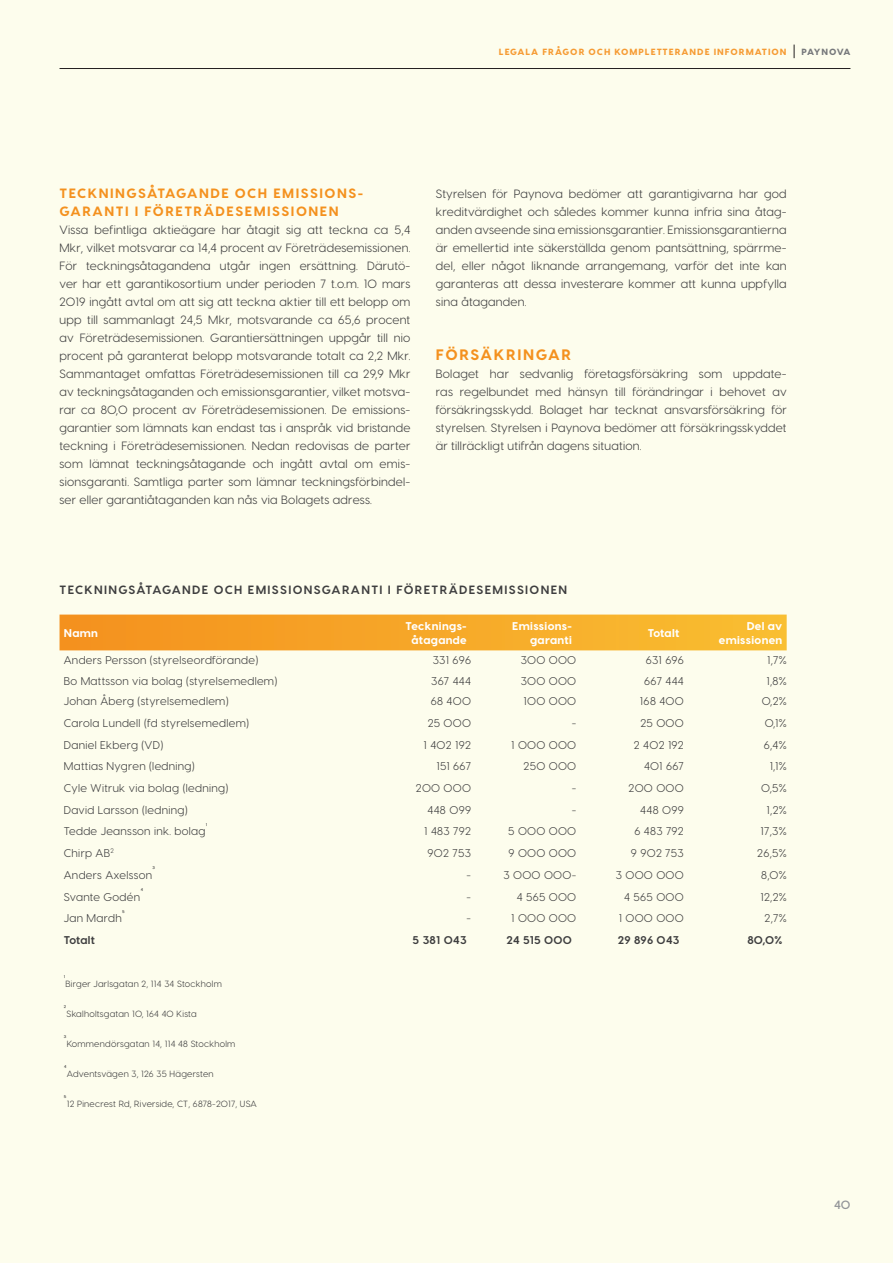
<style>
.page{position:relative;width:893px;height:1263px;background:#fdfded}
.page>*{position:absolute;margin:0;border:0;box-sizing:border-box;transform-origin:0 0}
.t1{font:800 15.15px "Visby CF";letter-spacing:.11em;color:#f4911e}
.t2{font:800 13.5px/18px "Visby CF";letter-spacing:.11em;color:#f4911e}
.t3{font:12px/18px "Visby CF";letter-spacing:.02em;color:#3e3e3f;text-align:justify}
.t4{font:700 12px "Visby CF";letter-spacing:.11em;color:#3e3e3f}
.t5{font:600 12px "Visby CF";color:#939598}
.t6{font:11.25px "Visby CF";letter-spacing:.03em;color:#3e3e3f}
.t7{font:800 11.25px/13.5px "Visby CF";letter-spacing:.03em;color:#fff;text-align:right}
.t8{font:700 11.25px "Visby CF";letter-spacing:.03em;color:#3e3e3f}
.t9{font:9px "Visby CF";letter-spacing:.03em;color:#3e3e3f}
.t10{font:800 9px "Visby CF";letter-spacing:.11em;color:#f69b33}
.t11{font:800 9px "Visby CF";letter-spacing:.02em;color:#76787b}
</style>
<div class="page">
<svg style="left:60px;top:615px;width:727px;height:35px;background:#f6a728"></svg>
<hr style="left:60px;top:68px;width:790px;height:1px;background:#231f20">
<svg style="left:794px;top:45px;width:1px;height:13px"></svg>
<p class="t10" style="left:499px;top:46px;width:289px">LEGALA FRÅGOR OCH KOMPLETTERANDE INFORMATION</p>
<p class="t11" style="left:802px;top:46px;width:50px">PAYNOVA</p>
<p class="t2" style="left:60px;top:184px;width:304px">TECKNINGSÅTAGANDE OCH EMISSIONS-<br>GARANTI I FÖRETRÄDESEMISSIONEN</p>
<p class="t3" style="left:60px;top:221px;width:353px">Vissa befintliga aktieägare har åtagit sig att teckna ca 5,4<br>Mkr, vilket motsvarar ca 14,4 procent av Företrädesemissionen.<br>För teckningsåtagandena utgår ingen ersättning. Därutö&shy;ver har ett garantikosortium under perioden 7 t.o.m. 10 mars 2019 ingått avtal om att sig att teckna aktier till ett belopp om upp till sammanlagt 24,5 Mkr, motsvarande ca 65,6 procent av Företrädesemissionen. Garantiersättningen uppgår till nio procent på garanterat belopp motsvarande totalt ca 2,2 Mkr.<br>Sammantaget omfattas Företrädesemissionen till ca 29,9 Mkr av teckningsåtaganden och emissionsgarantier, vilket motsva&shy;rar ca 80,0 procent av Företrädesemissionen. De emissions&shy;garantier som lämnats kan endast tas i anspråk vid bristande teckning i Företrädesemissionen. Nedan redovisas de parter som lämnat teckningsåtagande och ingått avtal om emis&shy;sionsgaranti. Samtliga parter som lämnar teckningsförbindel&shy;ser eller garantiåtaganden kan nås via Bolagets adress.</p>
<p class="t3" style="left:436px;top:185px;width:352px">Styrelsen för Paynova bedömer att garantigivarna har god kreditvärdighet och således kommer kunna infria sina åtag&shy;anden avseende sina emissionsgarantier. Emissionsgarantierna är emellertid inte säkerställda genom pantsättning, spärrme&shy;del, eller något liknande arrangemang, varför det inte kan garanteras att dessa investerare kommer att kunna uppfylla sina åtaganden.</p>
<p class="t1" style="left:436px;top:345px;width:137px">FÖRSÄKRINGAR</p>
<p class="t3" style="left:436px;top:365px;width:353px">Bolaget har sedvanlig företagsförsäkring som uppdate&shy;ras regelbundet med hänsyn till förändringar i behovet av försäkringsskydd. Bolaget har tecknat ansvarsförsäkring för styrelsen. Styrelsen i Paynova bedömer att försäkringsskyddet är tillräckligt utifrån dagens situation.</p>
<p class="t4" style="left:60px;top:582px;width:509px">TECKNINGSÅTAGANDE OCH EMISSIONSGARANTI I FÖRETRÄDESEMISSIONEN</p>
<p class="t7" style="left:64px;top:626px;width:36px">Namn</p>
<p class="t7" style="left:406px;top:619px;width:63px;text-align:center">Tecknings&shy;åtagande</p>
<p class="t7" style="left:512px;top:619px;width:61px">Emissions&shy;garanti</p>
<p class="t7" style="left:648px;top:626px;width:33px">Totalt</p>
<p class="t7" style="left:719px;top:619px;width:65px">Del av emissionen</p>
<p class="t6" style="left:64px;top:653px;width:196px">Anders Persson (styrelseordförande)</p>
<p class="t6" style="left:433px;top:653px;width:40px">331 696</p>
<p class="t6" style="left:521px;top:653px;width:57px">300 000</p>
<p class="t6" style="left:646px;top:653px;width:40px">631 696</p>
<p class="t6" style="left:767px;top:653px;width:21px">1,7%</p>
<p class="t6" style="left:64px;top:675px;width:215px">Bo Mattsson via bolag (styrelsemedlem)</p>
<p class="t6" style="left:431px;top:675px;width:41px">367 444</p>
<p class="t6" style="left:521px;top:675px;width:57px">300 000</p>
<p class="t6" style="left:644px;top:675px;width:41px">667 444</p>
<p class="t6" style="left:766px;top:675px;width:22px">1,8%</p>
<p class="t6" style="left:64px;top:695px;width:166px">Johan Åberg (styrelsemedlem)</p>
<p class="t6" style="left:431px;top:695px;width:42px">68 400</p>
<p class="t6" style="left:524px;top:695px;width:54px">100 000</p>
<p class="t6" style="left:640px;top:695px;width:45px">168 400</p>
<p class="t6" style="left:762px;top:695px;width:26px">0,2%</p>
<p class="t6" style="left:64px;top:716px;width:187px">Carola Lundell (fd styrelsemedlem)</p>
<p class="t6" style="left:428px;top:716px;width:45px">25 000</p>
<p class="t6" style="left:572px;top:716px;width:6px">-</p>
<p class="t6" style="left:640px;top:716px;width:45px">25 000</p>
<p class="t6" style="left:765px;top:716px;width:23px">0,1%</p>
<p class="t6" style="left:64px;top:738px;width:101px">Daniel Ekberg (VD)</p>
<p class="t6" style="left:424px;top:738px;width:49px">1 402 192</p>
<p class="t6" style="left:511px;top:738px;width:67px">1 000 000</p>
<p class="t6" style="left:634px;top:738px;width:51px">2 402 192</p>
<p class="t6" style="left:764px;top:738px;width:24px">6,4%</p>
<p class="t6" style="left:64px;top:760px;width:132px">Mattias Nygren (ledning)</p>
<p class="t6" style="left:436px;top:760px;width:36px">151 667</p>
<p class="t6" style="left:524px;top:760px;width:54px">250 000</p>
<p class="t6" style="left:644px;top:760px;width:41px">401 667</p>
<p class="t6" style="left:770px;top:760px;width:19px">1,1%</p>
<p class="t6" style="left:64px;top:781px;width:166px">Cyle Witruk via bolag (ledning)</p>
<p class="t6" style="left:416px;top:781px;width:57px">200 000</p>
<p class="t6" style="left:572px;top:781px;width:6px">-</p>
<p class="t6" style="left:629px;top:781px;width:57px">200 000</p>
<p class="t6" style="left:761px;top:781px;width:27px">0,5%</p>
<p class="t6" style="left:64px;top:803px;width:125px">David Larsson (ledning)</p>
<p class="t6" style="left:427px;top:803px;width:45px">448 099</p>
<p class="t6" style="left:572px;top:803px;width:6px">-</p>
<p class="t6" style="left:640px;top:803px;width:45px">448 099</p>
<p class="t6" style="left:767px;top:803px;width:22px">1,2%</p>
<p class="t6" style="left:64px;top:825px;width:145px">Tedde Jeansson ink. bolag1</p>
<p class="t6" style="left:424px;top:825px;width:48px">1 483 792</p>
<p class="t6" style="left:508px;top:825px;width:70px">5 000 000</p>
<p class="t6" style="left:634px;top:825px;width:51px">6 483 792</p>
<p class="t6" style="left:760px;top:825px;width:28px">17,3%</p>
<p class="t6" style="left:64px;top:846px;width:52px">Chirp AB<sup>2</sup></p>
<p class="t6" style="left:428px;top:846px;width:45px">902 753</p>
<p class="t6" style="left:508px;top:846px;width:69px">9 000 000</p>
<p class="t6" style="left:631px;top:846px;width:54px">9 902 753</p>
<p class="t6" style="left:757px;top:846px;width:31px">26,5%</p>
<p class="t6" style="left:64px;top:868px;width:93px">Anders Axelsson3</p>
<p class="t6" style="left:466px;top:868px;width:6px">-</p>
<p class="t6" style="left:503px;top:868px;width:74px">3 000 000-</p>
<p class="t6" style="left:616px;top:868px;width:69px">3 000 000</p>
<p class="t6" style="left:761px;top:868px;width:27px">8,0%</p>
<p class="t6" style="left:64px;top:890px;width:81px">Svante Godén4</p>
<p class="t6" style="left:466px;top:890px;width:6px">-</p>
<p class="t6" style="left:517px;top:890px;width:61px">4 565 000</p>
<p class="t6" style="left:624px;top:890px;width:61px">4 565 000</p>
<p class="t6" style="left:760px;top:890px;width:28px">12,2%</p>
<p class="t6" style="left:64px;top:911px;width:62px">Jan Mardh5</p>
<p class="t6" style="left:466px;top:911px;width:6px">-</p>
<p class="t6" style="left:511px;top:911px;width:67px">1 000 000</p>
<p class="t6" style="left:619px;top:911px;width:67px">1 000 000</p>
<p class="t6" style="left:765px;top:911px;width:24px">2,7%</p>
<p class="t8" style="left:64px;top:933px;width:33px">Totalt</p>
<p class="t8" style="left:413px;top:933px;width:56px">5 381 043</p>
<p class="t8" style="left:506px;top:933px;width:67px">24 515 000</p>
<p class="t8" style="left:618px;top:933px;width:63px">29 896 043</p>
<p class="t8" style="left:747px;top:933px;width:37px">80,0%</p>
<p class="t9" style="left:64px;top:979px;width:159px"><sup>1</sup>Birger Jarlsgatan 2, 114 34 Stockholm</p>
<p class="t9" style="left:64px;top:1009px;width:134px"><sup>2</sup>Skalholtsgatan 10, 164 40 Kista</p>
<p class="t9" style="left:64px;top:1039px;width:173px"><sup>3</sup>Kommendörsgatan 14, 114 48 Stockholm</p>
<p class="t9" style="left:64px;top:1069px;width:151px"><sup>4</sup>Adventsvägen 3, 126 35 Hägersten</p>
<p class="t9" style="left:64px;top:1099px;width:195px"><sup>5</sup>12 Pinecrest Rd, Riverside, CT, 6878-2017, USA</p>
<p class="t5" style="left:834px;top:1197px;width:18px">40</p>
</div>
